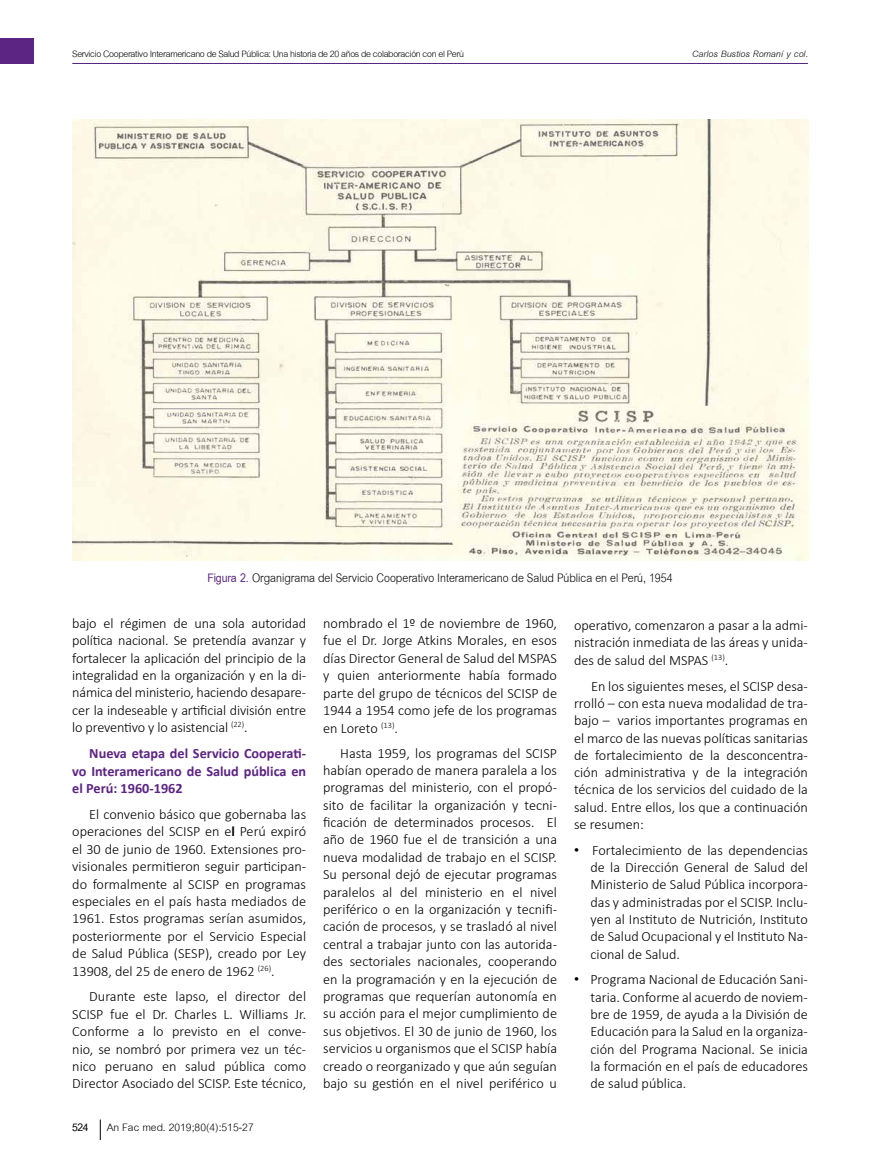
<style>
.page{position:relative;width:893px;height:1174px;background:#fff}
.page>*{position:absolute;margin:0;border:0;box-sizing:border-box;transform-origin:0 0}
.t1{font:18px "Cordia UPC";color:#000;scale:.9 1}
.t2{font:15.75px "Cordia UPC";color:#000}
.t3{font:300 14.25px/17.4px "Calibri";color:#000;text-align:justify}
.t4{font:700 14.25px/17.4px "Calibri";color:#5c2483;text-align:justify}
.t5{font:13.5px "Cordia UPC";letter-spacing:-.025em;color:#000}
.t6{font:italic 13.5px "Cordia UPC";color:#000}
.s1{font-weight:700;color:#5c2483}
.s2{font-weight:700}
.s3{font-family:"Arial";font-weight:400}
</style>
<div class="page">
<div style="left:0;top:38px;width:34px;height:26px;background:#5c2483"></div>
<hr style="left:72px;top:63px;width:736px;height:1px;background:#5c2483">
<svg style="left:100px;top:1119px;width:1px;height:21px"></svg>
<img style="left:72px;top:119px;width:737px;height:442px">
<p class="t5" style="left:72px;top:45px;width:393px">Servicio Cooperativo Interamericano de Salud Pública: Una historia de 20 años de colaboración con el Perú</p>
<p class="t6" style="left:692px;top:45px;width:117px">Carlos Bustios Romaní y col.</p>
<p class="t1" style="left:207px;top:566px;width:518px"><span class="s1">Figura 2.</span> Organigrama del Servicio Cooperativo Interamericano de Salud Pública en el Perú, 1954</p>
<p class="t3" style="left:72px;top:614px;width:235px">bajo el régimen de una sola autoridad política nacional. Se pretendía avanzar y fortalecer la aplicación del principio de la integralidad en la organización y en la di&shy;námica del ministerio, haciendo desapare&shy;cer la indeseable y artificial división entre lo preventivo y lo asistencial <sup>(22)</sup>.</p>
<p class="t4" style="left:72px;top:744px;width:235px;text-indent:17px">Nueva etapa del Servicio Cooperati&shy;vo Interamericano de Salud pública en el Perú: 1960-1962</p>
<p class="t3" style="left:72px;top:805px;width:235px;text-indent:17px">El convenio básico que gobernaba las operaciones del SCISP en e<span class="s2">l</span> Perú expiró el 30 de junio de 1960. Extensiones pro&shy;visionales permitieron seguir participan&shy;do formalmente al SCISP en programas especiales en el país hasta mediados de 1961. Estos programas serían asumidos, posteriormente por el Servicio Especial de Salud Pública (SESP), creado por Ley 13908, del 25 de enero de 1962 <sup>(26)</sup>.</p>
<p class="t3" style="left:72px;top:987px;width:235px;text-indent:17px">Durante este lapso, el director del SCISP fue el Dr. Charles L. Williams Jr.<br>Conforme a lo previsto en el conve&shy;nio, se nombró por primera vez un téc&shy;nico peruano en salud pública como Director Asociado del SCISP. Este técnico,</p>
<p class="t2" style="left:72px;top:1117px;width:183px"><span class="s2">524</span> An Fac med. 2019;80(4):515-27</p>
<p class="t3" style="left:323px;top:614px;width:235px">nombrado el 1º de noviembre de 1960, fue el Dr. Jorge Atkins Morales, en esos días Director General de Salud del MSPAS y quien anteriormente había formado parte del grupo de técnicos del SCISP de 1944 a 1954 como jefe de los programas en Loreto <sup>(13)</sup>.</p>
<p class="t3" style="left:323px;top:744px;width:235px;text-indent:17px">Hasta 1959, los programas del SCISP habían operado de manera paralela a los programas del ministerio, con el propó&shy;sito de facilitar la organización y tecni&shy;ficación de determinados procesos. El año de 1960 fue el de transición a una nueva modalidad de trabajo en el SCISP.<br>Su personal dejó de ejecutar programas paralelos al del ministerio en el nivel periférico o en la organización y tecnifi&shy;cación de procesos, y se trasladó al nivel central a trabajar junto con las autorida&shy;des sectoriales nacionales, cooperando en la programación y en la ejecución de programas que requerían autonomía en su acción para el mejor cumplimiento de sus objetivos. El 30 de junio de 1960, los servicios u organismos que el SCISP había creado o reorganizado y que aún seguían bajo su gestión en el nivel periférico u</p>
<p class="t3" style="left:574px;top:616px;width:235px">operativo, comenzaron a pasar a la admi&shy;nistración inmediata de las áreas y unida&shy;des de salud del MSPAS <sup>(13)</sup>.</p>
<p class="t3" style="left:574px;top:677px;width:235px;text-indent:17px">En los siguientes meses, el SCISP desa&shy;rrolló – con esta nueva modalidad de tra&shy;bajo – varios importantes programas en el marco de las nuevas políticas sanitarias de fortalecimiento de la desconcentra&shy;ción administrativa y de la integración técnica de los servicios del cuidado de la salud. Entre ellos, los que a continuación se resumen:</p>
<p class="t3" style="left:591px;top:841px;width:219px;text-indent:-17px"><span class="s3">•</span> Fortalecimiento de las dependencias de la Dirección General de Salud del Ministerio de Salud Pública incorpora&shy;das y administradas por el SCISP. Inclu&shy;yen al Instituto de Nutrición, Instituto de Salud Ocupacional y el Instituto Na&shy;cional de Salud.</p>
<p class="t3" style="left:591px;top:970px;width:219px;text-indent:-17px"><span class="s3">•</span> Programa Nacional de Educación Sani&shy;taria. Conforme al acuerdo de noviem&shy;bre de 1959, de ayuda a la División de Educación para la Salud en la organiza&shy;ción del Programa Nacional. Se inicia la formación en el país de educadores de salud pública.</p>
</div>
